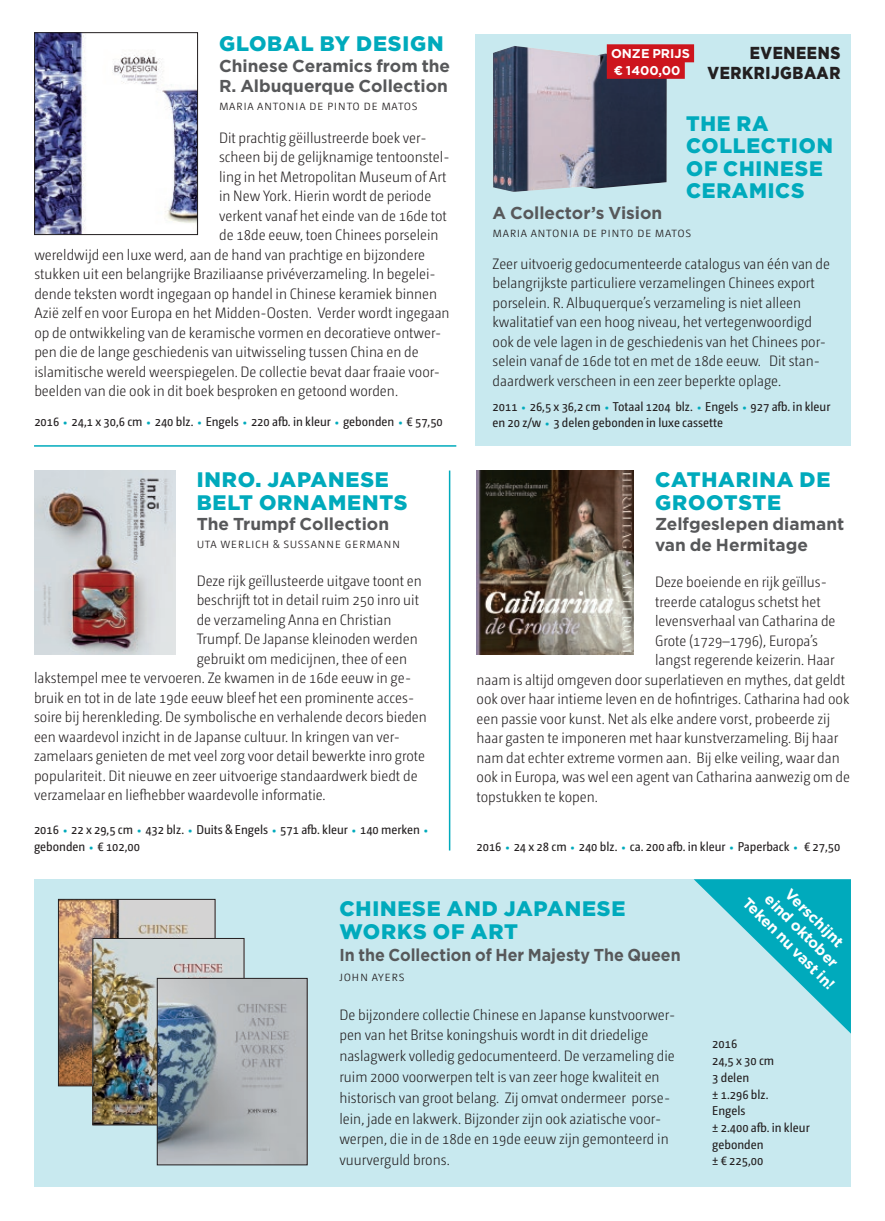
<style>
.page{position:relative;width:885px;height:1221px;background:#fff}
.page>*{position:absolute;margin:0;border:0;box-sizing:border-box;transform-origin:0 0}
.t1{font:900 21px/22.2px "Gotham";letter-spacing:.04em;color:#00aabc}
.t2{font:900 17.4px/19.6px "Gotham";letter-spacing:.04em;color:#231f20;text-align:right;scale:.88 1}
.t3{font:700 17.25px/20.7px "Gotham";color:#57585a}
.t4{font:700 17.25px "Gotham";color:#57585a;scale:.93 1}
.t5{font:300 15px/20.9px "Camingo Dos Pro S Cd";color:#231f20}
.t6{font:700 15px "Gotham";color:#fff}
.t7{font:300 13.5px "Camingo Dos Pro S Cd";letter-spacing:.04em;color:#231f20}
.t8{font:12.75px/16.6px "Camingo Dos Pro S Cd";color:#231f20}
.t9{font:700 12.75px/16.5px "Gotham";color:#fff}
.s1{font-size:16.5px;color:#00aabc}
</style>
<div class="page">
<div style="left:475px;top:34px;width:375px;height:412px;background:#c8e9ef"></div>
<div style="left:34px;top:879px;width:816px;height:307px;background:#c8e9ef"></div>
<svg style="left:694px;top:879px;width:156px;height:154px"></svg>
<img style="left:60px;top:901px;width:153px;height:183px">
<div style="left:58px;top:899px;width:157px;height:187px;border:1px solid #231f20"></div>
<img style="left:94px;top:940px;width:148px;height:183px">
<div style="left:92px;top:938px;width:152px;height:187px;border:1px solid #231f20"></div>
<img style="left:159px;top:980px;width:146px;height:183px">
<div style="left:157px;top:978px;width:150px;height:187px;border:1px solid #231f20"></div>
<img style="left:36px;top:34px;width:160px;height:199px">
<div style="left:34px;top:32px;width:164px;height:203px;border:1px solid #231f20"></div>
<img style="left:34px;top:470px;width:141px;height:184px">
<img style="left:493px;top:46px;width:173px;height:146px">
<img style="left:476px;top:470px;width:157px;height:184px">
<hr style="left:449px;top:470px;width:1px;height:380px;background:#00aabc">
<div style="left:606px;top:44px;width:88px;height:18px;background:#cd151d"></div>
<div style="left:606px;top:61px;width:78px;height:18px;background:#cd151d"></div>
<hr style="left:34px;top:445px;width:422px;height:1px;background:#00aabc">
<h1 class="t1" style="left:219px;top:32px;width:226px">GLOBAL BY DESIGN</h1>
<p class="t3" style="left:219px;top:55px;width:232px">Chinese Ceramics from the<br>R. Albuquerque Collection</p>
<p class="t7" style="left:219px;top:98px;width:200px">Maria Antonia de Pinto de Matos</p>
<p class="t5" style="left:219px;top:127px;width:209px">Dit prachtig gëillustreerde boek ver-</p>
<p class="t5" style="left:219px;top:146px;width:232px">scheen bij de gelijknamige tentoonstel-</p>
<p class="t5" style="left:219px;top:166px;width:229px">ling in het Metropolitan Museum of Art</p>
<p class="t5" style="left:219px;top:185px;width:214px">in New York. Hierin wordt de periode</p>
<p class="t5" style="left:219px;top:205px;width:229px">verkent vanaf het einde van de 16de tot</p>
<p class="t5" style="left:219px;top:224px;width:221px">de 18de eeuw, toen Chinees porselein</p>
<p class="t5" style="left:34px;top:244px;width:392px">wereldwijd een luxe werd, aan de hand van prachtige en bijzondere</p>
<p class="t5" style="left:34px;top:263px;width:403px">stukken uit een belangrijke Braziliaanse privéverzameling. In begelei-</p>
<p class="t5" style="left:34px;top:283px;width:404px">dende teksten wordt ingegaan op handel in Chinese keramiek binnen</p>
<p class="t5" style="left:34px;top:302px;width:417px">Azië zelf en voor Europa en het Midden-Oosten. Verder wordt ingegaan</p>
<p class="t5" style="left:34px;top:322px;width:408px">op de ontwikkeling van de keramische vormen en decoratieve ontwer-</p>
<p class="t5" style="left:34px;top:341px;width:386px">pen die de lange geschiedenis van uitwisseling tussen China en de</p>
<p class="t5" style="left:34px;top:361px;width:407px">islamitische wereld weerspiegelen. De collectie bevat daar fraaie voor-</p>
<p class="t5" style="left:34px;top:380px;width:365px">beelden van die ook in dit boek besproken en getoond worden.</p>
<p class="t8" style="left:34px;top:413px;width:410px">2016 <span class="s1">•</span> 24,1 x 30,6 cm <span class="s1">•</span> 240 blz. <span class="s1">•</span> Engels <span class="s1">•</span> 220 afb. in kleur <span class="s1">•</span> gebonden <span class="s1">•</span> € 57,50</p>
<h1 class="t1" style="left:197px;top:468px;width:212px">INRO. JAPANESE<br>BELT ORNAMENTS</h1>
<p class="t3" style="left:197px;top:513px;width:194px">The Trumpf Collection</p>
<p class="t7" style="left:197px;top:536px;width:205px">Uta Werlich &amp; Sussanne Germann</p>
<p class="t5" style="left:197px;top:570px;width:227px">Deze rijk geïllusteerde uitgave toont en</p>
<p class="t5" style="left:197px;top:589px;width:224px">beschrijft tot in detail ruim 250 inro uit</p>
<p class="t5" style="left:197px;top:609px;width:196px">de verzameling Anna en Christian</p>
<p class="t5" style="left:197px;top:628px;width:222px">Trumpf. De Japanse kleinoden werden</p>
<p class="t5" style="left:197px;top:648px;width:212px">gebruikt om medicijnen, thee of een</p>
<p class="t5" style="left:34px;top:667px;width:379px">lakstempel mee te vervoeren. Ze kwamen in de 16de eeuw in ge-</p>
<p class="t5" style="left:34px;top:687px;width:382px">bruik en tot in de late 19de eeuw bleef het een prominente acces-</p>
<p class="t5" style="left:34px;top:706px;width:394px">soire bij herenkleding. De symbolische en verhalende decors bieden</p>
<p class="t5" style="left:34px;top:726px;width:365px">een waardevol inzicht in de Japanse cultuur. In kringen van ver-</p>
<p class="t5" style="left:34px;top:745px;width:392px">zamelaars genieten de met veel zorg voor detail bewerkte inro grote</p>
<p class="t5" style="left:34px;top:765px;width:385px">populariteit. Dit nieuwe en zeer uitvoerige standaardwerk biedt de</p>
<p class="t5" style="left:34px;top:784px;width:293px">verzamelaar en liefhebber waardevolle informatie.</p>
<p class="t8" style="left:34px;top:821px;width:396px">2016 <span class="s1">•</span> 22 x 29,5 cm <span class="s1">•</span> 432 blz. <span class="s1">•</span> Duits &amp; Engels <span class="s1">•</span> 571 afb. kleur <span class="s1">•</span> 140 merken <span class="s1">• </span>gebonden <span class="s1">•</span> € 102,00</p>
<p class="t9" style="left:611px;top:45px;width:80px">ONZE PRIJS € 1400,00</p>
<p class="t2" style="left:707px;top:43px;width:152px">EVENEENS<br>VERKRIJGBAAR</p>
<h1 class="t1" style="left:686px;top:112px;width:148px">THE RA<br>COLLECTION<br>OF CHINESE<br>CERAMICS</h1>
<p class="t3" style="left:492px;top:202px;width:171px">A Collector’s Vision</p>
<p class="t7" style="left:492px;top:224px;width:200px">Maria Antonia de Pinto de Matos</p>
<p class="t5" style="left:492px;top:254px;width:339px;line-height:19.5px">Zeer uitvoerig gedocumenteerde catalogus van één van de belangrijkste particuliere verzamelingen Chinees export porselein. R. Albuquerque’s verzameling is niet alleen kwalitatief van een hoog niveau, het vertegenwoordigd ook de vele lagen in de geschiedenis van het Chinees por&shy;selein vanaf de 16de tot en met de 18de eeuw. Dit stan&shy;daardwerk verscheen in een zeer beperkte oplage.</p>
<p class="t8" style="left:492px;top:398px;width:339px">2011 <span class="s1">•</span> 26,5 x 36,2 cm <span class="s1">•</span> Totaal 1204 blz. <span class="s1">•</span> Engels <span class="s1">•</span> 927 afb. in kleur en 20 z/w <span class="s1">•</span> 3 delen gebonden in luxe cassette</p>
<h1 class="t1" style="left:655px;top:468px;width:177px">CATHARINA DE<br>GROOTSTE</h1>
<p class="t3" style="left:655px;top:513px;width:191px">Zelfgeslepen diamant van de Hermitage</p>
<p class="t5" style="left:655px;top:571px;width:173px">Deze boeiende en rijk geïllus-</p>
<p class="t5" style="left:655px;top:591px;width:167px">treerde catalogus schetst het</p>
<p class="t5" style="left:655px;top:610px;width:182px">levensverhaal van Catharina de</p>
<p class="t5" style="left:655px;top:630px;width:164px">Grote (1729–1796), Europa’s</p>
<p class="t5" style="left:655px;top:649px;width:181px">langst regerende keizerin. Haar</p>
<p class="t5" style="left:476px;top:669px;width:370px">naam is altijd omgeven door superlatieven en mythes, dat geldt</p>
<p class="t5" style="left:476px;top:688px;width:374px">ook over haar intieme leven en de hofintriges. Catharina had ook</p>
<p class="t5" style="left:476px;top:708px;width:355px">een passie voor kunst. Net als elke andere vorst, probeerde zij</p>
<p class="t5" style="left:476px;top:727px;width:363px">haar gasten te imponeren met haar kunstverzameling. Bij haar</p>
<p class="t5" style="left:476px;top:747px;width:365px">nam dat echter extreme vormen aan. Bij elke veiling, waar dan</p>
<p class="t5" style="left:476px;top:766px;width:375px">ook in Europa, was wel een agent van Catharina aanwezig om de</p>
<p class="t5" style="left:476px;top:786px;width:123px">topstukken te kopen.</p>
<p class="t8" style="left:476px;top:837px;width:365px">2016 <span class="s1">•</span> 24 x 28 cm <span class="s1">•</span> 240 blz. <span class="s1">•</span> ca. 200 afb. in kleur <span class="s1">•</span> Paperback <span class="s1">•</span> € 27,50</p>
<h1 class="t1" style="left:339px;top:896px;width:287px;line-height:23.5px">CHINESE AND JAPANESE<br>WORKS OF ART</h1>
<p class="t4" style="left:339px;top:943px;width:368px">In the Collection of Her Majesty The Queen</p>
<p class="t7" style="left:339px;top:968px;width:67px">John Ayers</p>
<p class="t5" style="left:339px;top:1003px;width:337px">De bijzondere collectie Chinese en Japanse kunstvoorwer&shy;pen van het Britse koningshuis wordt in dit driedelige naslagwerk volledig gedocumenteerd. De verzameling die ruim 2000 voorwerpen telt is van zeer hoge kwaliteit en historisch van groot belang. Zij omvat ondermeer porse&shy;lein, jade en lakwerk. Bijzonder zijn ook aziatische voor&shy;werpen, die in de 18de en 19de eeuw zijn gemonteerd in vuurverguld brons.</p>
<p class="t6" style="left:794px;top:883px;width:77px;rotate:45deg">Verschijnt</p>
<p class="t6" style="left:774px;top:889px;width:98px;rotate:45deg">eind oktober</p>
<p class="t6" style="left:752px;top:892px;width:125px;rotate:45deg">Teken nu vast in!</p>
<p class="t8" style="left:712px;top:1035px;width:99px">2016<br>24,5 x 30 cm<br>3 delen<br>± 1.296 blz.<br>Engels<br>± 2.400 afb. in kleur gebonden<br>± € 225,00</p>
</div>
